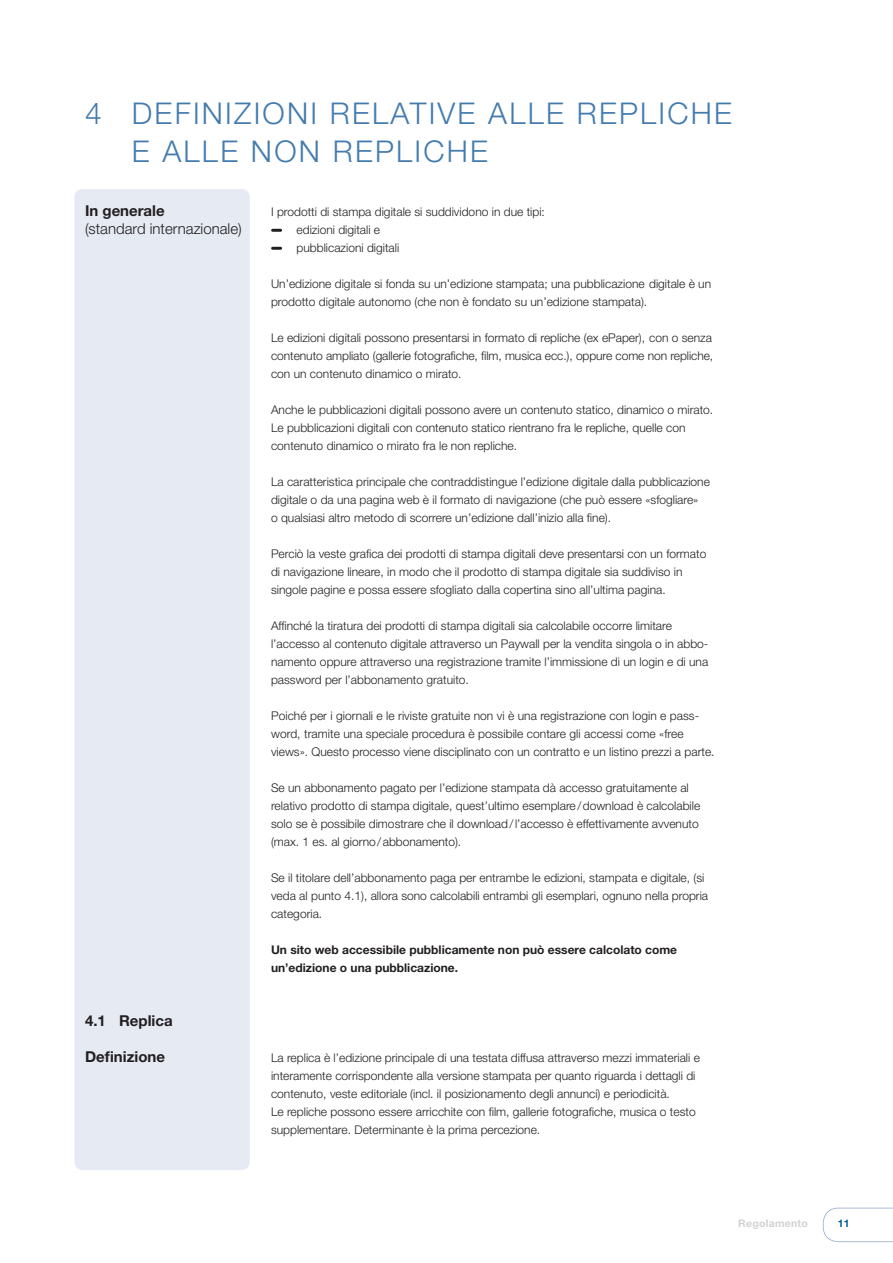
<style>
.page{position:relative;width:893px;height:1263px;background:#fff}
.page>*{position:absolute;margin:0;border:0;box-sizing:border-box;transform-origin:0 0}
.t1{font:300 30px/37.5px "Helvetica Neue LT Std";letter-spacing:.075em;color:#437baf}
.t2{font:700 15px "Helvetica Neue LT Std";color:#231f20}
.t3{font:300 15px "Helvetica Neue LT Std";color:#231f20}
.t4{font:300 12px/18px "Helvetica Neue LT Std";color:#231f20}
.t5{font:700 12px/18px "Helvetica Neue LT Std";color:#231f20}
.t6{font:700 10.5px "Helvetica Neue LT Std";letter-spacing:.025em;color:#d1d2d4}
.t7{font:700 10.5px "Helvetica Neue LT Std";color:#005b97}
</style>
<div class="page">
<svg style="left:823px;top:1208px;width:70px;height:34px"></svg>
<div style="left:74px;top:189px;width:176px;height:981px;background:#e5eaf3;border-radius:9px"></div>
<svg style="left:273px;top:229px;width:8px;height:3px"></svg>
<svg style="left:273px;top:247px;width:8px;height:3px"></svg>
<h1 class="t1" style="left:132px;top:94px;width:602px;text-indent:-47px">4 DEFINIZIONI RELATIVE ALLE REPLICHE<br>E ALLE NON REPLICHE</h1>
<p class="t2" style="left:85px;top:201px;width:81px">In generale</p>
<p class="t3" style="left:85px;top:219px;width:158px">(standard internazionale)</p>
<p class="t2" style="left:85px;top:1011px;width:89px">4.1 Replica</p>
<p class="t2" style="left:85px;top:1047px;width:81px">Definizione</p>
<p class="t4" style="left:297px;top:202px;width:250px;text-indent:-26px">I prodotti di stampa digitale si suddividono in due tipi: edizioni digitali e<br>pubblicazioni digitali</p>
<p class="t4" style="left:271px;top:274px;width:442px">Un’edizione digitale si fonda su un’edizione stampata; una pubblicazione digitale è un prodotto digitale autonomo (che non è fondato su un’edizione stampata).</p>
<p class="t4" style="left:271px;top:328px;width:444px;text-align:justify">Le edizioni digitali possono presentarsi in formato di repliche (ex ePaper), con o senza contenuto ampliato (gallerie fotografiche, film, musica ecc.), oppure come non repliche, con un contenuto dinamico o mirato.</p>
<p class="t4" style="left:271px;top:400px;width:444px">Anche le pubblicazioni digitali possono avere un contenuto statico, dinamico o mirato.<br>Le pubblicazioni digitali con contenuto statico rientrano fra le repliche, quelle con contenuto dinamico o mirato fra le non repliche.</p>
<p class="t4" style="left:271px;top:472px;width:440px">La caratteristica principale che contraddistingue l’edizione digitale dalla pubblicazione digitale o da una pagina web è il formato di navigazione (che può essere «sfogliare»<br>o qualsiasi altro metodo di scorrere un’edizione dall’inizio alla fine).</p>
<p class="t4" style="left:271px;top:544px;width:437px">Perciò la veste grafica dei prodotti di stampa digitali deve presentarsi con un formato di navigazione lineare, in modo che il prodotto di stampa digitale sia suddiviso in singole pagine e possa essere sfogliato dalla copertina sino all’ultima pagina.</p>
<p class="t4" style="left:271px;top:616px;width:439px">Affinché la tiratura dei prodotti di stampa digitali sia calcolabile occorre limitare l’accesso al contenuto digitale attraverso un Paywall per la vendita singola o in abbo&shy;namento oppure attraverso una registrazione tramite l’immissione di un login e di una password per l’abbonamento gratuito.</p>
<p class="t4" style="left:271px;top:706px;width:445px">Poiché per i giornali e le riviste gratuite non vi è una registrazione con login e pass&shy;word, tramite una speciale procedura è possibile contare gli accessi come «free views». Questo processo viene disciplinato con un contratto e un listino prezzi a parte.</p>
<p class="t4" style="left:271px;top:778px;width:431px">Se un abbonamento pagato per l’edizione stampata dà accesso gratuitamente al relativo prodotto di stampa digitale, quest’ultimo esemplare / download è calcolabile solo se è possibile dimostrare che il download / l’accesso è effettivamente avvenuto (max. 1 es. al giorno / abbonamento).</p>
<p class="t4" style="left:271px;top:868px;width:439px">Se il titolare dell’abbonamento paga per entrambe le edizioni, stampata e digitale, (si veda al punto 4.1), allora sono calcolabili entrambi gli esemplari, ognuno nella propria categoria.</p>
<p class="t5" style="left:271px;top:940px;width:408px">Un sito web accessibile pubblicamente non può essere calcolato come un’edizione o una pubblicazione.</p>
<p class="t4" style="left:271px;top:1048px;width:430px">La replica è l’edizione principale di una testata diffusa attraverso mezzi immateriali e interamente corrispondente alla versione stampata per quanto riguarda i dettagli di contenuto, veste editoriale (incl. il posizionamento degli annunci) e periodicità.<br>Le repliche possono essere arricchite con film, gallerie fotografiche, musica o testo supplementare. Determinante è la prima percezione.</p>
<p class="t6" style="left:738px;top:1217px;width:71px">Regolamento</p>
<p class="t7" style="left:838px;top:1217px;width:13px">11</p>
</div>
